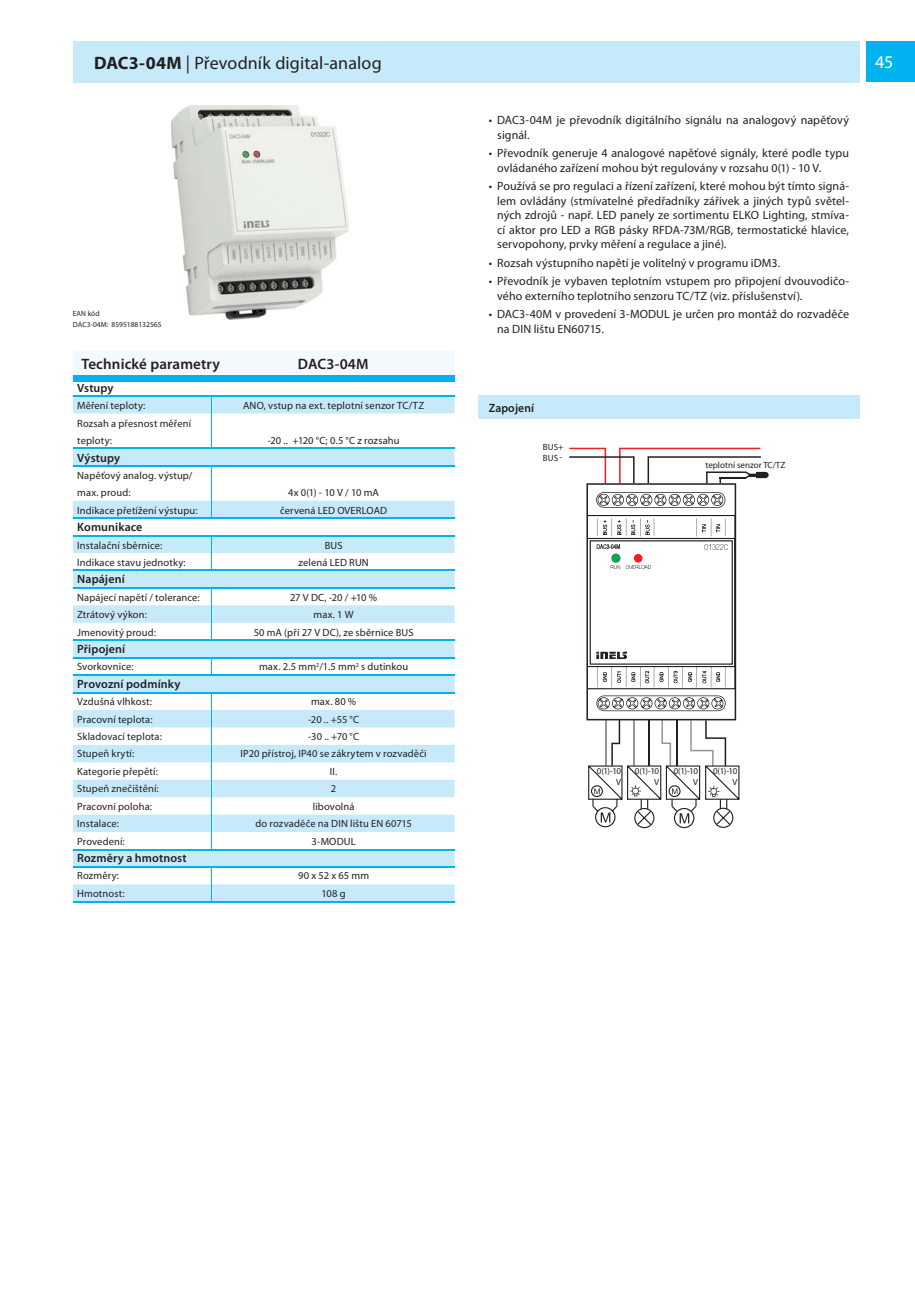
<style>
.page{position:relative;width:915px;height:1289px;background:#fff}
.page>*{position:absolute;margin:0;border:0;box-sizing:border-box;transform-origin:0 0}
.t1{font:18px "Myriad Pro";letter-spacing:.005em;color:#231f20}
.t2{font:18px "Myriad Pro";color:#fff}
.t3{font:600 15px "Myriad Pro";letter-spacing:.01em;color:#231f20}
.t4{font:12px/14.4px "Myriad Pro";letter-spacing:.01em;color:#231f20}
.t5{font:600 12px "Myriad Pro";letter-spacing:.01em;color:#231f20}
.t6{font:10.5px/17.4px "Myriad Pro";letter-spacing:.01em;color:#231f20}
.t7{font:9px/11.1px "Myriad Pro";color:#231f20;text-align:right}
.t8{font:7.5px "Myriad Pro";color:#231f20}
.s1{font-weight:700}
</style>
<div class="page">
<div style="left:73px;top:41px;width:787px;height:41px;background:#c7eafb"></div>
<div style="left:866px;top:41px;width:49px;height:41px;background:#00b3f0"></div>
<img style="left:171px;top:105px;width:178px;height:214px">
<div style="left:73px;top:351px;width:381px;height:24px;background:#f2fafe"></div>
<svg style="left:73px;top:397px;width:382px;height:504px"></svg>
<div style="left:73px;top:375px;width:382px;height:7px;background:#00b3f0"></div>
<hr style="left:73px;top:395px;width:139px;height:2px;background:#00b3f0">
<svg style="left:212px;top:397px;width:1px;height:16px"></svg>
<hr style="left:212px;top:395px;width:243px;height:2px;background:#00b3f0">
<hr style="left:212px;top:413px;width:1px;height:34px;background:#00b3f0">
<hr style="left:73px;top:447px;width:382px;height:2px;background:#00b3f0">
<hr style="left:73px;top:465px;width:139px;height:1px;background:#00b3f0">
<hr style="left:212px;top:466px;width:1px;height:34px;background:#00b3f0">
<hr style="left:212px;top:465px;width:243px;height:1px;background:#00b3f0">
<svg style="left:212px;top:500px;width:1px;height:17px"></svg>
<hr style="left:73px;top:517px;width:382px;height:2px;background:#00b3f0">
<hr style="left:73px;top:535px;width:139px;height:1px;background:#00b3f0">
<hr style="left:212px;top:535px;width:243px;height:1px;background:#00b3f0">
<svg style="left:212px;top:536px;width:1px;height:33px"></svg>
<hr style="left:73px;top:569px;width:382px;height:2px;background:#00b3f0">
<hr style="left:73px;top:587px;width:139px;height:1px;background:#00b3f0">
<svg style="left:212px;top:588px;width:1px;height:17px"></svg>
<hr style="left:212px;top:587px;width:243px;height:1px;background:#00b3f0">
<hr style="left:212px;top:605px;width:1px;height:34px;background:#00b3f0">
<hr style="left:73px;top:639px;width:382px;height:2px;background:#00b3f0">
<hr style="left:73px;top:657px;width:139px;height:1px;background:#00b3f0">
<svg style="left:212px;top:658px;width:1px;height:16px"></svg>
<hr style="left:212px;top:657px;width:243px;height:1px;background:#00b3f0">
<hr style="left:73px;top:674px;width:382px;height:2px;background:#00b3f0">
<hr style="left:73px;top:691px;width:139px;height:2px;background:#00b3f0">
<svg style="left:212px;top:693px;width:1px;height:17px"></svg>
<hr style="left:212px;top:691px;width:243px;height:2px;background:#00b3f0">
<hr style="left:212px;top:710px;width:1px;height:138px;background:#00b3f0">
<hr style="left:73px;top:848px;width:382px;height:2px;background:#00b3f0">
<hr style="left:73px;top:866px;width:139px;height:1px;background:#00b3f0">
<hr style="left:212px;top:866px;width:243px;height:1px;background:#00b3f0">
<hr style="left:73px;top:901px;width:139px;height:1px;background:#00b3f0">
<svg style="left:212px;top:867px;width:1px;height:34px"></svg>
<hr style="left:212px;top:901px;width:243px;height:1px;background:#00b3f0">
<div style="left:478px;top:395px;width:382px;height:24px;background:#c7eafb"></div>
<svg style="left:569px;top:447px;width:199px;height:381px"></svg>
<h1 class="t1" style="left:94px;top:56px;width:289px"><span class="s1">DAC3-04M</span> | Převodník digital-analog</h1>
<p class="t8" style="left:73px;top:311px;width:28px">EAN kód</p>
<p class="t8" style="left:73px;top:322px;width:90px">DAC3-04M: 8595188132565</p>
<p class="t3" style="left:81px;top:358px;width:140px">Technické parametry</p>
<p class="t3" style="left:298px;top:358px;width:72px">DAC3-04M</p>
<p class="t4" style="left:497px;top:114px;width:353px;text-indent:-9px">• DAC3-04M je převodník digitálního signálu na analogový napěťový signál.</p>
<p class="t4" style="left:497px;top:147px;width:353px;text-indent:-9px">• Převodník generuje 4 analogové napěťové signály, které podle typu ovládaného zařízení mohou být regulovány v rozsahu 0(1) - 10 V.</p>
<p class="t4" style="left:497px;top:180px;width:353px;text-align:justify;text-indent:-9px">• Používá se pro regulaci a řízení zařízení, které mohou být tímto signá&shy;lem ovládány (stmívatelné předřadníky zářivek a jiných typů světel&shy;ných zdrojů - např. LED panely ze sortimentu ELKO Lighting, stmíva&shy;cí aktor pro LED a RGB pásky RFDA-73M/RGB, termostatické hlavice, servopohony, prvky měření a regulace a jiné).</p>
<p class="t4" style="left:489px;top:256px;width:293px">• Rozsah výstupního napětí je volitelný v programu iDM3.</p>
<p class="t4" style="left:497px;top:275px;width:353px;text-indent:-9px">• Převodník je vybaven teplotním vstupem pro připojení dvouvodičo&shy;vého externího teplotního senzoru TC/TZ (viz. příslušenství).</p>
<p class="t4" style="left:497px;top:308px;width:353px;text-indent:-9px">• DAC3-40M v provedení 3-MODUL je určen pro montáž do rozvaděče na DIN lištu EN60715.</p>
<p class="t5" style="left:77px;top:383px;width:38px">Vstupy</p>
<p class="t6" style="left:77px;top:398px;width:116px">Měření teploty:<br>Rozsah a přesnost měření teploty:</p>
<p class="t5" style="left:77px;top:453px;width:44px">Výstupy</p>
<p class="t6" style="left:77px;top:468px;width:122px">Napěťový analog. výstup/ max. proud:<br>Indikace přetížení výstupu:</p>
<p class="t5" style="left:77px;top:522px;width:67px">Komunikace</p>
<p class="t6" style="left:77px;top:537px;width:110px">Instalační sběrnice:<br>Indikace stavu jednotky:</p>
<p class="t5" style="left:77px;top:575px;width:49px">Napájení</p>
<p class="t6" style="left:77px;top:589px;width:124px">Napájecí napětí / tolerance:<br>Ztrátový výkon:<br>Jmenovitý proud:</p>
<p class="t5" style="left:77px;top:644px;width:50px">Připojení</p>
<p class="t6" style="left:77px;top:659px;width:58px">Svorkovnice:</p>
<p class="t5" style="left:77px;top:679px;width:105px">Provozní podmínky</p>
<p class="t6" style="left:77px;top:694px;width:86px">Vzdušná vlhkost:<br>Pracovní teplota:<br>Skladovací teplota:<br>Stupeň krytí:<br>Kategorie přepětí:<br>Stupeň znečištění:<br>Pracovní poloha:<br>Instalace:<br>Provedení:</p>
<p class="t5" style="left:77px;top:853px;width:111px">Rozměry a hmotnost</p>
<p class="t6" style="left:77px;top:868px;width:49px">Rozměry:<br>Hmotnost:</p>
<p class="t6" style="left:243px;top:398px;width:183px">ANO, vstup na ext. teplotní senzor TC/TZ</p>
<p class="t5" style="left:489px;top:403px;width:47px">Zapojení</p>
<p class="t6" style="left:268px;top:433px;width:133px">-20 .. +120 °C; 0.5 °C z rozsahu</p>
<p class="t7" style="left:543px;top:443px;width:22px;line-height:9.8px">BUS+ -</p>
<p class="t7" style="left:543px;top:453px;width:17px">BUS</p>
<p class="t6" style="left:280px;top:485px;width:109px;text-align:center">4x 0(1) - 10 V / 10 mA červená LED OVERLOAD</p>
<p class="t6" style="left:298px;top:537px;width:72px;text-align:center">BUS<br>zelená LED RUN</p>
<p class="t6" style="left:254px;top:589px;width:161px;text-align:center">27 V DC, -20 / +10 %<br>max. 1 W<br>50 mA (při 27 V DC), ze sběrnice BUS</p>
<p class="t6" style="left:259px;top:659px;width:151px">max. 2.5 mm<sup>2</sup>/1.5 mm<sup>2</sup> s dutinkou</p>
<p class="t6" style="left:241px;top:694px;width:188px;text-align:center">max. 80 %<br>-20 .. +55 °C<br>-30 .. +70 °C<br>IP20 přístroj, IP40 se zákrytem v rozvaděči<br>II.<br>2<br>libovolná<br>do rozvaděče na DIN lištu EN 60715<br>3-MODUL</p>
<p class="t6" style="left:298px;top:868px;width:72px;text-align:center">90 x 52 x 65 mm<br>108 g</p>
<p class="t7" style="left:705px;top:460px;width:81px">teplotní senzor TC/TZ</p>
<p class="t7" style="left:597px;top:766px;width:26px">0(1)-10<br>V</p>
<p class="t7" style="left:635px;top:766px;width:26px">0(1)-10<br>V</p>
<p class="t7" style="left:674px;top:766px;width:26px">0(1)-10<br>V</p>
<p class="t7" style="left:713px;top:766px;width:26px">0(1)-10<br>V</p>
<h1 class="t2" style="left:875px;top:56px;width:20px">45</h1>
</div>
